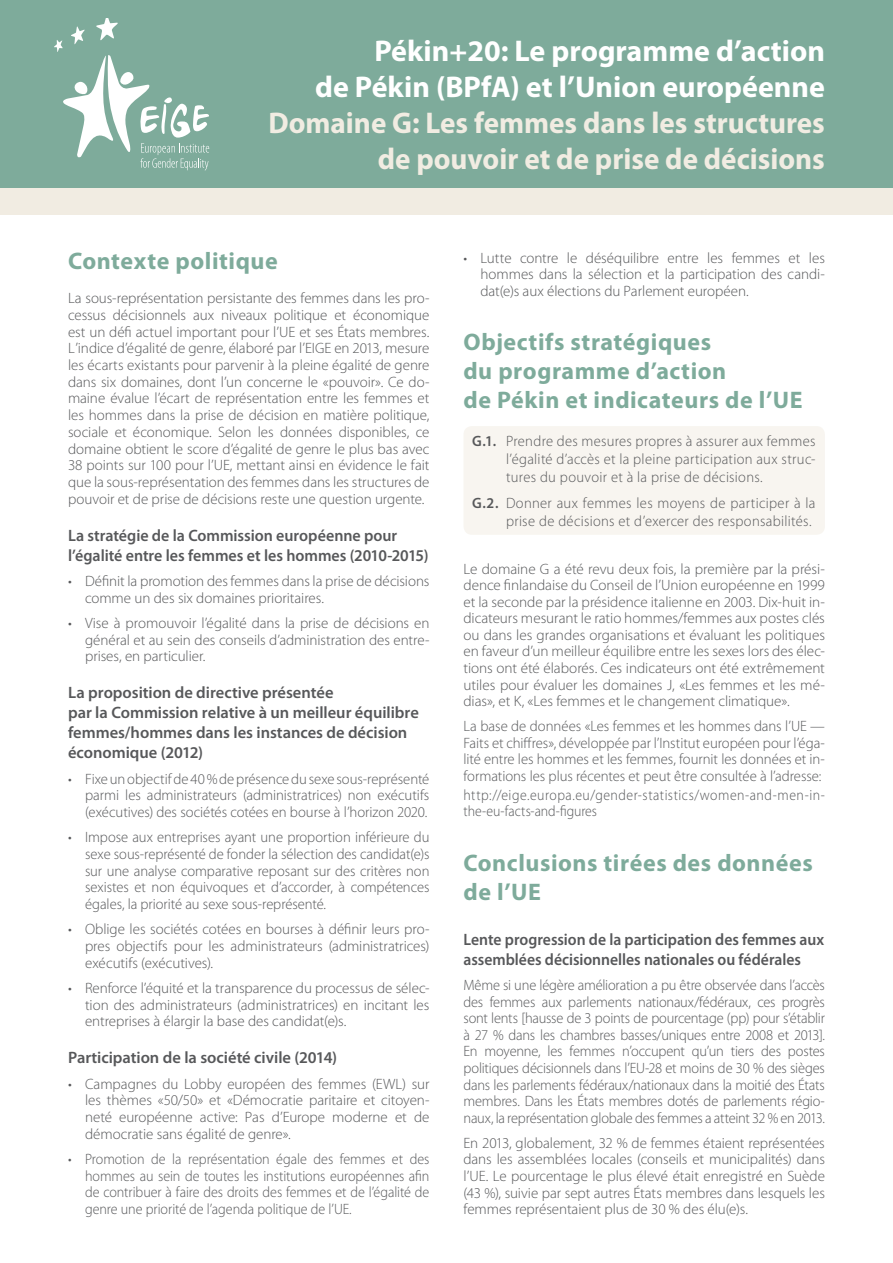
<style>
.page{position:relative;width:893px;height:1263px;background:#fff}
.page>*{position:absolute;margin:0;border:0;box-sizing:border-box;transform-origin:0 0}
.Main_2{font:700 30px/36px "Myriad Pro";color:#f1ece2;text-align:right}
.Main_1{font:700 30px/36px "Myriad Pro";color:#fff;text-align:right}
.Title_1{font:700 24px/29px "Myriad Pro";letter-spacing:.02em;color:#7eab9b}
.Subtitle{font:600 16.5px/20px "Myriad Pro";letter-spacing:-.005em;color:#57585a}
.Subtitle-2{font:600 16.5px/20px "Myriad Pro";letter-spacing:-.005em;color:#57585a;scale:.95 1}
.Body_Text{font:300 15px/16.6px "Myriad Pro";letter-spacing:-.005em;color:#57585a;text-align:justify}
.Body_Text-2{font:300 15px/16.6px "Myriad Pro";letter-spacing:-.005em;color:#57585a;text-align:justify;scale:.96 1}
.Body_Text_2{font:300 15px/18px "Myriad Pro";letter-spacing:.02em;color:#57585a;text-align:justify}
.Body_Text-3{font:300 15px/16.6px "Myriad Pro";letter-spacing:-.005em;color:#57585a;text-align:justify;scale:.94 1}
.Body_Text-4{font:300 15px/16.6px "Myriad Pro";letter-spacing:.035em;color:#57585a;scale:.92 1}
.s1{font-weight:600}
</style>
<div class="page">
<div style="left:0;top:0;width:893px;height:215px;background:#f1ece2"></div>
<div style="left:0;top:0;width:893px;height:187px;background:#7eab9b"></div>
<div style="left:463px;top:426px;width:362px;height:109px;background:#f8f5f0;border-radius:9px"></div>
<svg style="left:54px;top:18px;width:155px;height:153px"></svg>
<p class="Main_1" style="left:315px;top:33px;width:511px">Pékin+20: Le programme d’action<br>de Pékin (BPfA) et l’Union européenne</p>
<p class="Main_2" style="left:268px;top:105px;width:558px">Domaine G: Les femmes dans les structures de pouvoir et de prise de décisions</p>
<p class="Title_1" style="left:68px;top:247px;width:211px">Contexte politique</p>
<p class="Body_Text" style="left:68px;top:290px;width:363px">La sous‑représentation persistante des femmes dans les pro‑ cessus décisionnels aux niveaux politique et économique est un défi actuel important pour l’UE et ses États membres.<br>L’indice d’égalité de genre, élaboré par l’EIGE en 2013, mesure les écarts existants pour parvenir à la pleine égalité de genre dans six domaines, dont l’un concerne le «pouvoir». Ce do‑ maine évalue l’écart de représentation entre les femmes et les hommes dans la prise de décision en matière politique, sociale et économique. Selon les données disponibles, ce domaine obtient le score d’égalité de genre le plus bas avec 38 points sur 100 pour l’UE, mettant ainsi en évidence le fait que la sous‑représentation des femmes dans les structures de pouvoir et de prise de décisions reste une question urgente.</p>
<p class="Subtitle" style="left:68px;top:525px;width:362px">La stratégie de la Commission européenne pour l’égalité entre les femmes et les hommes (2010-2015)</p>
<p class="Body_Text" style="left:85px;top:573px;width:346px;text-indent:-17px">• Définit la promotion des femmes dans la prise de décisions comme un des six domaines prioritaires.</p>
<p class="Body_Text" style="left:85px;top:615px;width:346px;text-indent:-17px">• Vise à promouvoir l’égalité dans la prise de décisions en général et au sein des conseils d’administration des entre‑ prises, en particulier.</p>
<p class="Subtitle" style="left:68px;top:683px;width:352px">La proposition de directive présentée<br>par la Commission relative à un meilleur équilibre femmes/hommes dans les instances de décision économique (2012)</p>
<p class="Body_Text" style="left:85px;top:770px;width:346px;text-indent:-17px">• Fixe un objectif de 40% de présence du sexe sous‑représenté parmi les administrateurs (administratrices) non exécutifs (exécutives) des sociétés cotées en bourse à l’horizon 2020.</p>
<p class="Body_Text" style="left:85px;top:829px;width:346px;text-indent:-17px">• Impose aux entreprises ayant une proportion inférieure du sexe sous‑représenté de fonder la sélection des candidat(e)s sur une analyse comparative reposant sur des critères non sexistes et non équivoques et d’accorder, à compétences égales, la priorité au sexe sous‑représenté.</p>
<p class="Body_Text" style="left:85px;top:921px;width:346px;text-indent:-17px">• Oblige les sociétés cotées en bourses à définir leurs pro‑ pres objectifs pour les administrateurs (administratrices) exécutifs (exécutives).</p>
<p class="Body_Text" style="left:85px;top:980px;width:346px;text-indent:-17px">• Renforce l’équité et la transparence du processus de sélec‑ tion des administrateurs (administratrices) en incitant les entreprises à élargir la base des candidat(e)s.</p>
<p class="Subtitle" style="left:68px;top:1048px;width:271px">Participation de la société civile (2014)</p>
<p class="Body_Text" style="left:85px;top:1075px;width:346px;text-indent:-17px">• Campagnes du Lobby européen des femmes (EWL) sur les thèmes «50/50» et «Démocratie paritaire et citoyen&shy;neté européenne active: Pas d’Europe moderne et de démocratie sans égalité de genre».</p>
<p class="Body_Text-3" style="left:85px;top:1151px;width:368px;text-indent:-17px">• Promotion de la représentation égale des femmes et des hommes au sein de toutes les institutions européennes afin de contribuer à faire des droits des femmes et de l’égalité de genre une priorité de l’agenda politique de l’UE.</p>
<p class="Body_Text" style="left:480px;top:250px;width:346px;text-indent:-17px">• Lutte contre le déséquilibre entre les femmes et les hommes dans la sélection et la participation des candi‑ dat(e)s aux élections du Parlement européen.</p>
<p class="Title_1" style="left:463px;top:328px;width:341px">Objectifs stratégiques<br>du programme d’action<br>de Pékin et indicateurs de l’UE</p>
<p class="Body_Text_2" style="left:506px;top:432px;width:311px;text-indent:-34px"><span class="s1">G.1.</span> Prendre des mesures propres à assurer aux femmes l’égalité d’accès et la pleine participation aux struc‑ tures du pouvoir et à la prise de décisions.</p>
<p class="Body_Text_2" style="left:472px;top:495px;width:345px;text-align:right"><span class="s1">G.2.</span> Donner aux femmes les moyens de participer à la prise de décisions et d’exercer des responsabilités.</p>
<p class="Body_Text" style="left:463px;top:560px;width:363px">Le domaine G a été revu deux fois, la première par la prési‑ dence finlandaise du Conseil de l’Union européenne en 1999 et la seconde par la présidence italienne en 2003. Dix‑huit in‑ dicateurs mesurant le ratio hommes/femmes aux postes clés ou dans les grandes organisations et évaluant les politiques en faveur d’un meilleur équilibre entre les sexes lors des élec‑ tions ont été élaborés. Ces indicateurs ont été extrêmement utiles pour évaluer les domaines J, «Les femmes et les mé&shy;dias», et K, «Les femmes et le changement climatique».</p>
<p class="Body_Text" style="left:463px;top:718px;width:363px">La base de données «Les femmes et les hommes dans l’UE — Faits et chiffres», développée par l’Institut européen pour l’éga&shy;lité entre les hommes et les femmes, fournit les données et in‑ formations les plus récentes et peut être consultée à l’adresse:</p>
<p class="Body_Text-4" style="left:463px;top:787px;width:394px">http://eige.europa.eu/gender‑statistics/women‑and‑men‑in‑ the‑eu‑facts‑and‑figures</p>
<p class="Title_1" style="left:463px;top:848px;width:351px">Conclusions tirées des données de l’UE</p>
<p class="Subtitle-2" style="left:463px;top:930px;width:381px">Lente progression de la participation des femmes aux assemblées décisionnelles nationales ou fédérales</p>
<p class="Body_Text-2" style="left:463px;top:977px;width:378px">Même si une légère amélioration a pu être observée dans l’accès des femmes aux parlements nationaux/fédéraux, ces progrès sont lents [hausse de 3 points de pourcentage (pp) pour s’établir à 27 % dans les chambres basses/uniques entre 2008 et 2013].<br>En moyenne, les femmes n’occupent qu’un tiers des postes politiques décisionnels dans l’EU-28 et moins de 30 % des sièges dans les parlements fédéraux/nationaux dans la moitié des États membres. Dans les États membres dotés de parlements régio&shy;naux, la représentation globale des femmes a atteint 32 % en 2013.</p>
<p class="Body_Text" style="left:463px;top:1135px;width:363px">En 2013, globalement, 32 % de femmes étaient représentées dans les assemblées locales (conseils et municipalités) dans l’UE. Le pourcentage le plus élevé était enregistré en Suède (43 %), suivie par sept autres États membres dans lesquels les femmes représentaient plus de 30 % des élu(e)s.</p>
</div>
